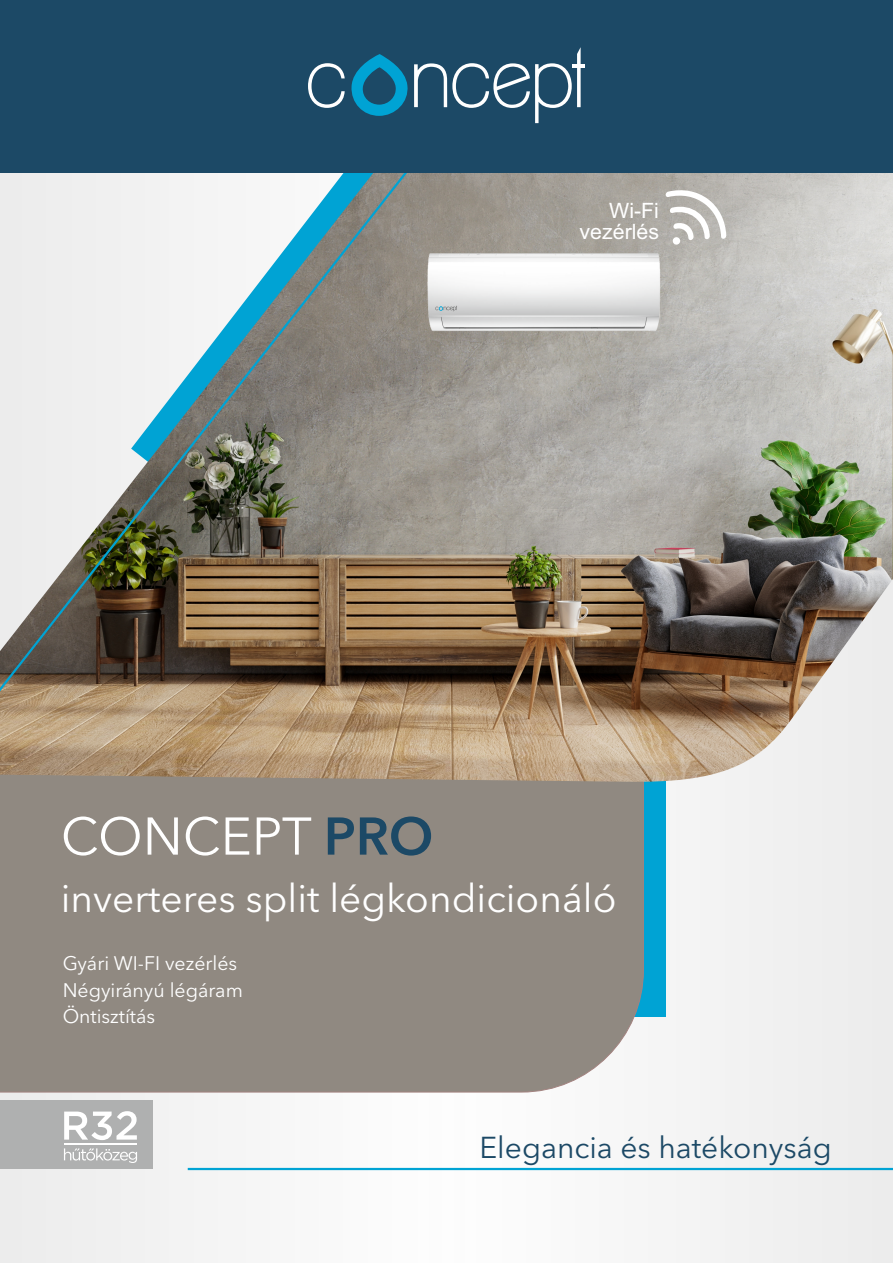
<style>
.page{position:relative;width:893px;height:1263px;background:#f3f3f3}
.page>*{position:absolute;margin:0;border:0;box-sizing:border-box;transform-origin:0 0}
.t1{font:52.5px "Avenir Next LT Pro";color:#fff}
.t2{font:39px "Avenir Next LT Pro";color:#fff}
.t3{font:30px "Avenir Next LT Pro";color:#1c4966}
.t4{font:21.15px/20.5px "Arial";color:#fff;text-align:right}
.t5{font:19.5px/26.5px "Avenir Next LT Pro";color:#fff}
.s1{font-weight:600;color:#1c4966}
</style>
<div class="page">
<div style="left:584px;top:779px;width:81px;height:238px;background:#00a3d4"></div>
<div style="left:0;top:783px;width:644px;height:309px;background:#908981"></div>
<img style="left:0;top:173px;width:893px;height:610px">
<div style="left:0;top:1100px;width:153px;height:69px;background:#afb0b0"></div>
<svg style="left:64px;top:1111px;width:73px;height:29px"></svg>
<svg style="left:64px;top:1148px;width:73px;height:15px"></svg>
<hr style="left:64px;top:1144px;width:73px;height:1px;background:#fff">
<hr style="left:188px;top:1168px;width:705px;height:2px;background:#00a3d4">
<svg style="left:0;top:173px;width:425px;height:536px"></svg>
<div style="left:0;top:0;width:893px;height:173px;background:#1c4966"></div>
<svg style="left:308px;top:63px;width:37px;height:45px"></svg>
<svg style="left:351px;top:47px;width:230px;height:76px"></svg>
<hr style="left:573px;top:64px;width:12px;height:4px;background:#fff">
<img style="left:426px;top:253px;width:234px;height:79px">
<svg style="left:666px;top:188px;width:60px;height:52px"></svg>
<div style="left:672px;top:237px;width:8px;height:8px;background:#fff;border-radius:50%"></div>
<p class="t4" style="left:580px;top:202px;width:81px">Wi-Fi vezérlés</p>
<h1 class="t1" style="left:61px;top:815px;width:374px">CONCEPT <span class="s1">PRO</span></h1>
<h2 class="t2" style="left:61px;top:882px;width:557px">inverteres split légkondicionáló</h2>
<p class="t5" style="left:63px;top:952px;width:182px">Gyári WI-FI vezérlés<br>Négyirányú légáram<br>Öntisztítás</p>
<h3 class="t3" style="left:480px;top:1135px;width:354px">Elegancia és hatékonyság</h3>
</div>
